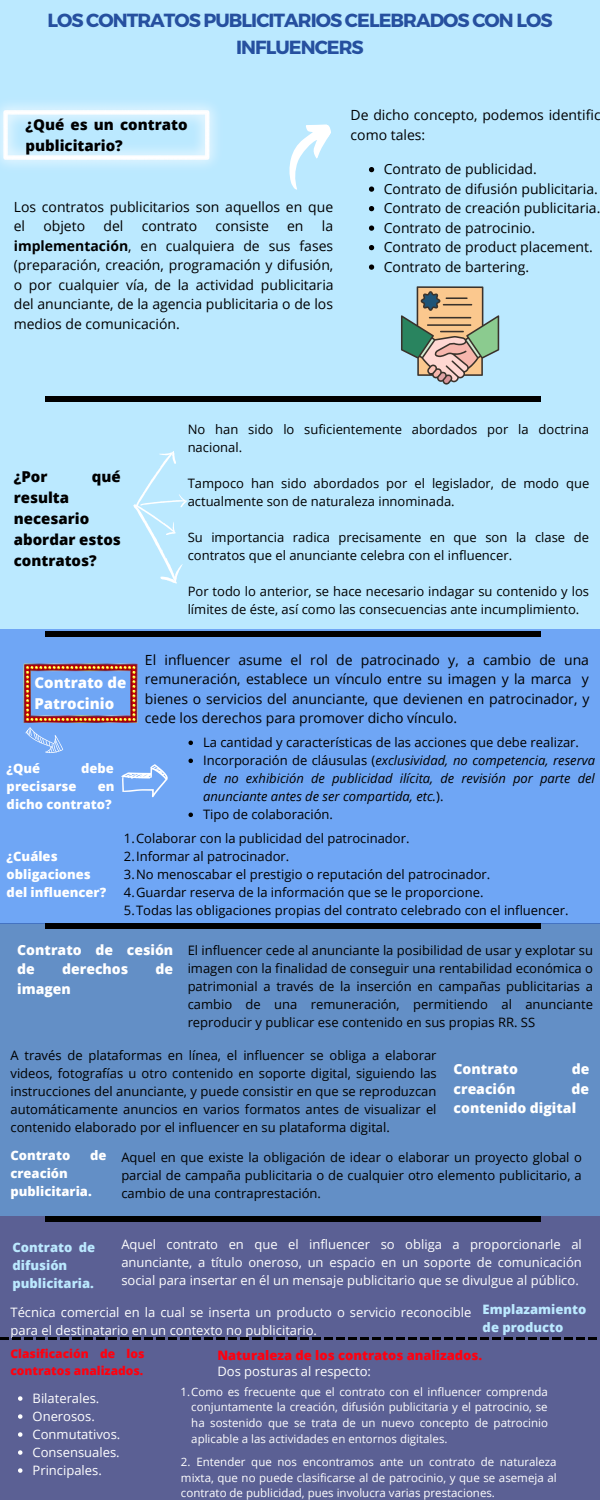
<style>
.page{position:relative;width:600px;height:1500px;background:#bbe9ff}
.page>*{position:absolute;margin:0;border:0;box-sizing:border-box;transform-origin:0 0}
.t1{font:700 19px/26.2px "Montserrat";letter-spacing:-.05em;color:#26509f;text-align:center}
.t2{font:800 15px/21px "Open Sans";color:#000}
.t3{font:800 15px/21px "Open Sans";color:#fff}
.t4{font:14px/19.5px "Open Sans";color:#000}
.t5{font:800 14px/19.5px "Open Sans";color:#fff}
.t6{font:13px/18px "Open Sans";color:#000}
.t7{font:13px/18px "Open Sans";color:#fff}
.t8{font:italic 13px/18px "Open Sans";color:#000}
.t9{font:800 13px/18px "Open Sans";color:#fff}
.t10{font:800 13px/18px "Open Sans";color:#bbe9ff}
.t11{font:800 13px "Open Sans";color:#ff000f}
.t12{font:800 12px/16.5px "Open Sans";color:#ff000f}
.t13{font:11.5px/15.8px "Open Sans";color:#fff;text-align:justify}
.s1{font-weight:700}
.s2{font-style:normal}
</style>
<div class="page">
<div style="left:0;top:629px;width:600px;height:295px;background:#6fa6f5"></div>
<div style="left:0;top:924px;width:600px;height:292px;background:#638fc6"></div>
<div style="left:0;top:1216px;width:600px;height:284px;background:#5b6094"></div>
<div style="left:45px;top:396px;width:495px;height:6px;background:#000"></div>
<div style="left:45px;top:631px;width:495px;height:5px;background:#000"></div>
<div style="left:45px;top:924px;width:495px;height:5px;background:#000"></div>
<div style="left:45px;top:1216px;width:495px;height:5px;background:#000"></div>
<svg style="left:289px;top:124px;width:42px;height:66px"></svg>
<svg style="left:401px;top:286px;width:98px;height:99px"></svg>
<img style="left:0;top:104px;width:216px;height:62px">
<svg style="left:133px;top:451px;width:54px;height:133px"></svg>
<svg style="left:24px;top:664px;width:144px;height:133px"></svg>
<svg style="left:369px;top:167px;width:5px;height:5px"></svg>
<svg style="left:369px;top:186px;width:5px;height:6px"></svg>
<svg style="left:369px;top:206px;width:5px;height:5px"></svg>
<svg style="left:369px;top:225px;width:5px;height:6px"></svg>
<svg style="left:369px;top:245px;width:5px;height:5px"></svg>
<svg style="left:369px;top:264px;width:5px;height:6px"></svg>
<svg style="left:188px;top:741px;width:5px;height:4px"></svg>
<svg style="left:188px;top:759px;width:5px;height:4px"></svg>
<svg style="left:188px;top:813px;width:5px;height:4px"></svg>
<svg style="left:0;top:1337px;width:597px;height:3px"></svg>
<svg style="left:18px;top:1396px;width:4px;height:5px"></svg>
<svg style="left:18px;top:1414px;width:4px;height:5px"></svg>
<svg style="left:18px;top:1432px;width:4px;height:5px"></svg>
<svg style="left:18px;top:1450px;width:4px;height:5px"></svg>
<svg style="left:18px;top:1468px;width:4px;height:5px"></svg>
<h1 class="t1" style="left:47px;top:7px;width:507px">LOS CONTRATOS PUBLICITARIOS CELEBRADOS CON LOS<br>INFLUENCERS</h1>
<p class="t2" style="left:26px;top:113px;width:164px">¿Qué es un contrato publicitario?</p>
<p class="t4" style="left:14px;top:197px;width:321px">Los contratos publicitarios son aquellos en que el</p>
<p class="t4" style="left:14px;top:216px;width:321px;text-align:justify;text-indent:308px">la <span class="s1">implementación</span>, en cualquiera de sus fases (preparación, creación, programación y difusión, o por cualquier vía, de la actividad publicitaria del anunciante, de la agencia publicitaria o de los medios de comunicación.</p>
<p class="t4" style="left:43px;top:216px;width:43px">objeto</p>
<p class="t4" style="left:104px;top:216px;width:21px">del</p>
<p class="t4" style="left:142px;top:216px;width:57px">contrato</p>
<p class="t4" style="left:216px;top:216px;width:55px">consiste</p>
<p class="t4" style="left:287px;top:216px;width:18px">en</p>
<p class="t4" style="left:351px;top:105px;width:252px">De dicho concepto, podemos identific como tales:</p>
<p class="t4" style="left:384px;top:159px;width:218px">Contrato de publicidad.<br>Contrato de difusión publicitaria.<br>Contrato de creación publicitaria.<br>Contrato de patrocinio.<br>Contrato de product placement.<br>Contrato de bartering.</p>
<p class="t2" style="left:14px;top:465px;width:35px">¿Por</p>
<p class="t2" style="left:92px;top:465px;width:30px">qué</p>
<p class="t2" style="left:14px;top:486px;width:109px">resulta necesario abordar estos contratos?</p>
<p class="t3" style="left:35px;top:672px;width:93px">Contrato de<br>Patrocinio</p>
<p class="t9" style="left:7px;top:759px;width:35px">¿Qué</p>
<p class="t9" style="left:81px;top:759px;width:34px">debe</p>
<p class="t9" style="left:7px;top:777px;width:71px">precisarse</p>
<p class="t9" style="left:7px;top:777px;width:109px;text-align:right">en<br>dicho contrato?</p>
<p class="t6" style="left:188px;top:420px;width:403px">No han sido lo suficientemente abordados por la doctrina nacional.</p>
<p class="t6" style="left:188px;top:474px;width:403px">Tampoco han sido abordados por el legislador, de modo que actualmente son de naturaleza innominada.</p>
<p class="t6" style="left:188px;top:528px;width:403px">Su importancia radica precisamente en que son la clase de contratos que el anunciante celebra con el influencer.</p>
<p class="t6" style="left:188px;top:582px;width:403px">Por todo lo anterior, se hace necesario indagar su contenido y los límites de éste, así como las consecuencias ante incumplimiento.</p>
<p class="t4" style="left:145px;top:650px;width:446px;text-align:justify">El influencer asume el rol de patrocinado y, a cambio de una remuneración, establece un vínculo entre su imagen y la marca y bienes o servicios del anunciante, que devienen en patrocinador, y cede los derechos para promover dicho vínculo.</p>
<p class="t8" style="left:203px;top:733px;width:394px"><span class="s2">La cantidad y características de las acciones que debe realizar.<br>Incorporación de cláusulas (</span>exclusividad, no competencia, reserva de no exhibición de publicidad ilícita, de revisión por parte del anunciante antes de ser compartida, etc.<span class="s2">).<br>Tipo de colaboración.</span></p>
<p class="t6" style="left:124px;top:829px;width:446px">1.Colaborar con la publicidad del patrocinador.<br>2.Informar al patrocinador.<br>3.No menoscabar el prestigio o reputación del patrocinador.<br>4.Guardar reserva de la información que se le proporcione.<br>5.Todas las obligaciones propias del contrato celebrado con el influencer.</p>
<p class="t5" style="left:17px;top:940px;width:158px">Contrato de cesión de</p>
<p class="t9" style="left:7px;top:847px;width:101px">¿Cuáles obligaciones del influencer?</p>
<p class="t6" style="left:188px;top:941px;width:407px;text-align:justify">El influencer cede al anunciante la posibilidad de usar y explotar su imagen con la finalidad de conseguir una rentabilidad económica o patrimonial a través de la inserción en campañas publicitarias a cambio de una remuneración, permitiendo al anunciante reproducir y publicar ese contenido en sus propias RR. SS</p>
<p class="t5" style="left:454px;top:1059px;width:66px">Contrato</p>
<p class="t5" style="left:572px;top:1059px;width:19px">de</p>
<p class="t5" style="left:454px;top:1079px;width:63px">creación</p>
<p class="t5" style="left:62px;top:959px;width:68px">derechos</p>
<p class="t5" style="left:156px;top:959px;width:19px">de</p>
<p class="t5" style="left:17px;top:979px;width:55px">imagen</p>
<p class="t6" style="left:10px;top:1046px;width:428px;text-align:justify">A través de plataformas en línea, el influencer se obliga a elaborar videos, fotografías u otro contenido en soporte digital, siguiendo las instrucciones del anunciante, y puede consistir en que se reproduzcan automáticamente anuncios en varios formatos antes de visualizar el contenido elaborado por el influencer en su plataforma digital.</p>
<p class="t9" style="left:10px;top:1146px;width:61px">Contrato</p>
<p class="t9" style="left:90px;top:1146px;width:18px">de</p>
<p class="t9" style="left:10px;top:1164px;width:83px">creación publicitaria.</p>
<p class="t5" style="left:454px;top:1079px;width:137px;text-indent:118px">de contenido digital</p>
<p class="t6" style="left:121px;top:1148px;width:462px;text-align:justify">Aquel en que existe la obligación de idear o elaborar un proyecto global o parcial de campaña publicitaria o de cualquier otro elemento publicitario, a cambio de una contraprestación.</p>
<p class="t10" style="left:13px;top:1238px;width:84px">Contrato de difusión publicitaria.</p>
<p class="t7" style="left:121px;top:1235px;width:462px;text-align:justify">Aquel contrato en que el influencer so obliga a proporcionarle al anunciante, a título oneroso, un espacio en un soporte de comunicación social para insertar en él un mensaje publicitario que se divulgue al público.</p>
<p class="t10" style="left:483px;top:1300px;width:105px">Emplazamiento de producto</p>
<p class="t7" style="left:10px;top:1303px;width:462px">Técnica comercial en la cual se inserta un producto o servicio reconocible para el destinatario en un contexto no publicitario.</p>
<p class="t12" style="left:10px;top:1345px;width:136px">Clasificación de los contratos analizados.</p>
<p class="t7" style="left:33px;top:1389px;width:89px">Bilaterales.<br>Onerosos.<br>Conmutativos.<br>Consensuales.<br>Principales.</p>
<p class="t11" style="left:217px;top:1347px;width:266px">Naturaleza de los contratos analizados.</p>
<p class="t7" style="left:217px;top:1361px;width:155px">Dos posturas al respecto:</p>
<p class="t13" style="left:191px;top:1383px;width:358px;text-indent:-11px">1.Como es frecuente que el contrato con el influencer comprenda conjuntamente la creación, difusión publicitaria y el patrocinio, se ha sostenido que se trata de un nuevo concepto de patrocinio aplicable a las actividades en entornos digitales.</p>
<p class="t13" style="left:181px;top:1454px;width:377px">2. Entender que nos encontramos ante un contrato de naturaleza mixta, que no puede clasificarse al de patrocinio, y que se asemeja al contrato de publicidad, pues involucra varias prestaciones.</p>
</div>
